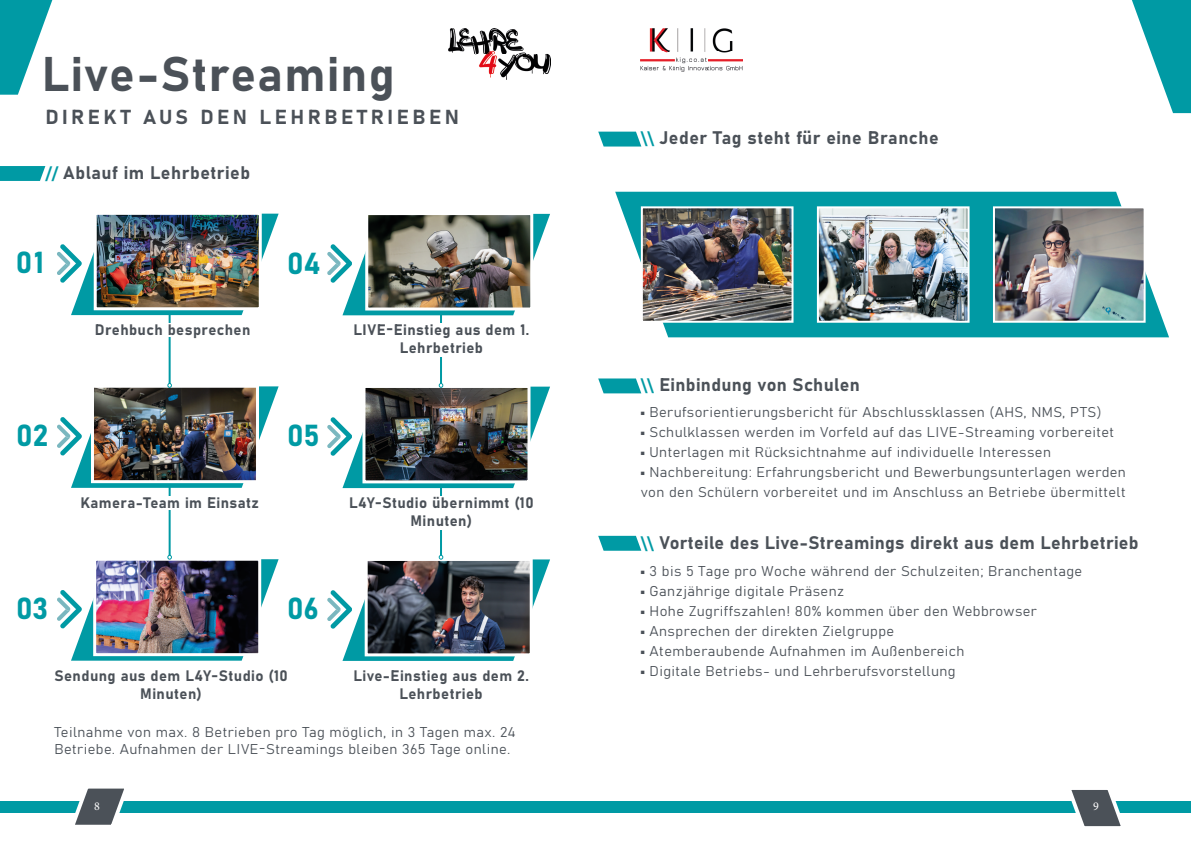
<style>
.page{position:relative;width:1191px;height:842px;background:#fff}
.page>*{position:absolute;margin:0;border:0;box-sizing:border-box;transform-origin:0 0}
.t1{font:48px "Bahnschrift";letter-spacing:.03em;color:#4b5158}
.t2{font:30px "Bahnschrift";color:#009aa4}
.t3{font:20px "Bahnschrift";letter-spacing:.17em;color:#4b5158}
.t4{font:18px "Bahnschrift";letter-spacing:.02em;color:#4b5158}
.t5{font:15px/18px "Bahnschrift";letter-spacing:.03em;color:#4b5158;text-align:center}
.t6{font:14px/16.8px "Bahnschrift";letter-spacing:.03em;color:#4b5158}
.t7{font:12px "Minion Pro";color:#fff}
.s1{font-size:16px;color:#009aa4}
</style>
<div class="page">
<div style="left:0;top:801px;width:608px;height:11px;background:#009aa4"></div>
<svg style="left:67px;top:788px;width:65px;height:37px"></svg>
<div style="left:585px;top:801px;width:606px;height:11px;background:#009aa4"></div>
<svg style="left:1063px;top:790px;width:66px;height:37px"></svg>
<img style="left:449px;top:29px;width:101px;height:51px">
<img style="left:641px;top:29px;width:101px;height:43px">
<svg style="left:0;top:0;width:52px;height:95px"></svg>
<svg style="left:1132px;top:0;width:59px;height:113px"></svg>
<svg style="left:0;top:166px;width:45px;height:15px"></svg>
<svg style="left:598px;top:132px;width:43px;height:15px"></svg>
<svg style="left:598px;top:536px;width:43px;height:15px"></svg>
<img style="left:57px;top:214px;width:222px;height:101px">
<img style="left:327px;top:214px;width:223px;height:101px">
<svg style="left:615px;top:192px;width:554px;height:145px;fill:#009aa4"></svg>
<img style="left:640px;top:205px;width:154px;height:119px">
<img style="left:816px;top:205px;width:154px;height:119px">
<img style="left:992px;top:205px;width:154px;height:119px">
<hr style="left:169px;top:312px;width:2px;height:72px;background:#009aa4">
<img style="left:57px;top:383px;width:222px;height:105px">
<hr style="left:169px;top:484px;width:2px;height:72px;background:#009aa4">
<img style="left:57px;top:555px;width:222px;height:106px">
<hr style="left:440px;top:484px;width:2px;height:72px;background:#009aa4">
<img style="left:327px;top:555px;width:223px;height:106px">
<hr style="left:440px;top:312px;width:2px;height:72px;background:#009aa4">
<img style="left:327px;top:383px;width:223px;height:105px">
<div style="left:84px;top:323px;width:177px;height:14px;background:#fff"></div>
<div style="left:344px;top:323px;width:194px;height:34px;background:#fff"></div>
<div style="left:338px;top:496px;width:206px;height:34px;background:#fff"></div>
<svg style="left:598px;top:378px;width:43px;height:15px"></svg>
<div style="left:69px;top:496px;width:201px;height:14px;background:#fff"></div>
<h1 class="t1" style="left:42px;top:38px;width:354px">Live-Streaming</h1>
<h3 class="t3" style="left:45px;top:101px;width:415px">DIREKT AUS DEN LEHRBETRIEBEN</h3>
<p class="t4" style="left:45px;top:159px;width:206px"><span class="s1">//</span> Ablauf im Lehrbetrieb</p>
<h2 class="t2" style="left:16px;top:240px;width:30px">01</h2>
<h2 class="t2" style="left:287px;top:241px;width:35px">04</h2>
<p class="t5" style="left:95px;top:320px;width:157px">Drehbuch besprechen</p>
<p class="t5" style="left:353px;top:320px;width:177px">LIVE-Einstieg aus dem 1.<br>Lehrbetrieb</p>
<h2 class="t2" style="left:16px;top:413px;width:34px">02</h2>
<h2 class="t2" style="left:287px;top:413px;width:34px">05</h2>
<p class="t5" style="left:80px;top:493px;width:180px">Kamera-Team im Einsatz</p>
<h2 class="t2" style="left:16px;top:586px;width:34px">03</h2>
<h2 class="t2" style="left:287px;top:586px;width:33px">06</h2>
<p class="t5" style="left:54px;top:666px;width:235px">Sendung aus dem L4Y-Studio (10<br>Minuten)</p>
<p class="t5" style="left:349px;top:493px;width:186px">L4Y-Studio übernimmt (10<br>Minuten)</p>
<p class="t5" style="left:353px;top:666px;width:177px">Live-Einstieg aus dem 2.<br>Lehrbetrieb</p>
<p class="t6" style="left:54px;top:723px;width:463px">Teilnahme von max. 8 Betrieben pro Tag möglich, in 3 Tagen max. 24<br>Betriebe. Aufnahmen der LIVE-Streamings bleiben 365 Tage online.</p>
<p class="t4" style="left:641px;top:124px;width:299px"><span class="s1">\\</span> Jeder Tag steht für eine Branche</p>
<p class="t4" style="left:641px;top:371px;width:220px"><span class="s1">\\</span> Einbindung von Schulen</p>
<p class="t6" style="left:641px;top:403px;width:462px">• Berufsorientierungsbericht für Abschlussklassen (AHS, NMS, PTS)</p>
<p class="t6" style="left:641px;top:423px;width:475px">• Schulklassen werden im Vorfeld auf das LIVE-Streaming vorbereitet</p>
<p class="t6" style="left:641px;top:443px;width:412px">• Unterlagen mit Rücksichtnahme auf individuelle Interessen</p>
<p class="t6" style="left:641px;top:461px;width:486px;line-height:20px">• Nachbereitung: Erfahrungsbericht und Bewerbungsunterlagen werden von den Schülern vorbereitet und im Anschluss an Betriebe übermittelt</p>
<p class="t4" style="left:641px;top:529px;width:498px"><span class="s1">\\</span> Vorteile des Live-Streamings direkt aus dem Lehrbetrieb</p>
<p class="t6" style="left:641px;top:561px;width:443px">• 3 bis 5 Tage pro Woche während der Schulzeiten; Branchentage</p>
<p class="t6" style="left:641px;top:581px;width:205px">• Ganzjährige digitale Präsenz</p>
<p class="t6" style="left:641px;top:601px;width:397px">• Hohe Zugriffszahlen! 80% kommen über den Webbrowser</p>
<p class="t6" style="left:641px;top:622px;width:255px">• Ansprechen der direkten Zielgruppe</p>
<p class="t6" style="left:641px;top:642px;width:325px">• Atemberaubende Aufnahmen im Außenbereich</p>
<p class="t6" style="left:641px;top:662px;width:316px">• Digitale Betriebs- und Lehrberufsvorstellung</p>
<p class="t7" style="left:94px;top:798px;width:7px">8</p>
<p class="t7" style="left:1093px;top:798px;width:7px">9</p>
</div>
